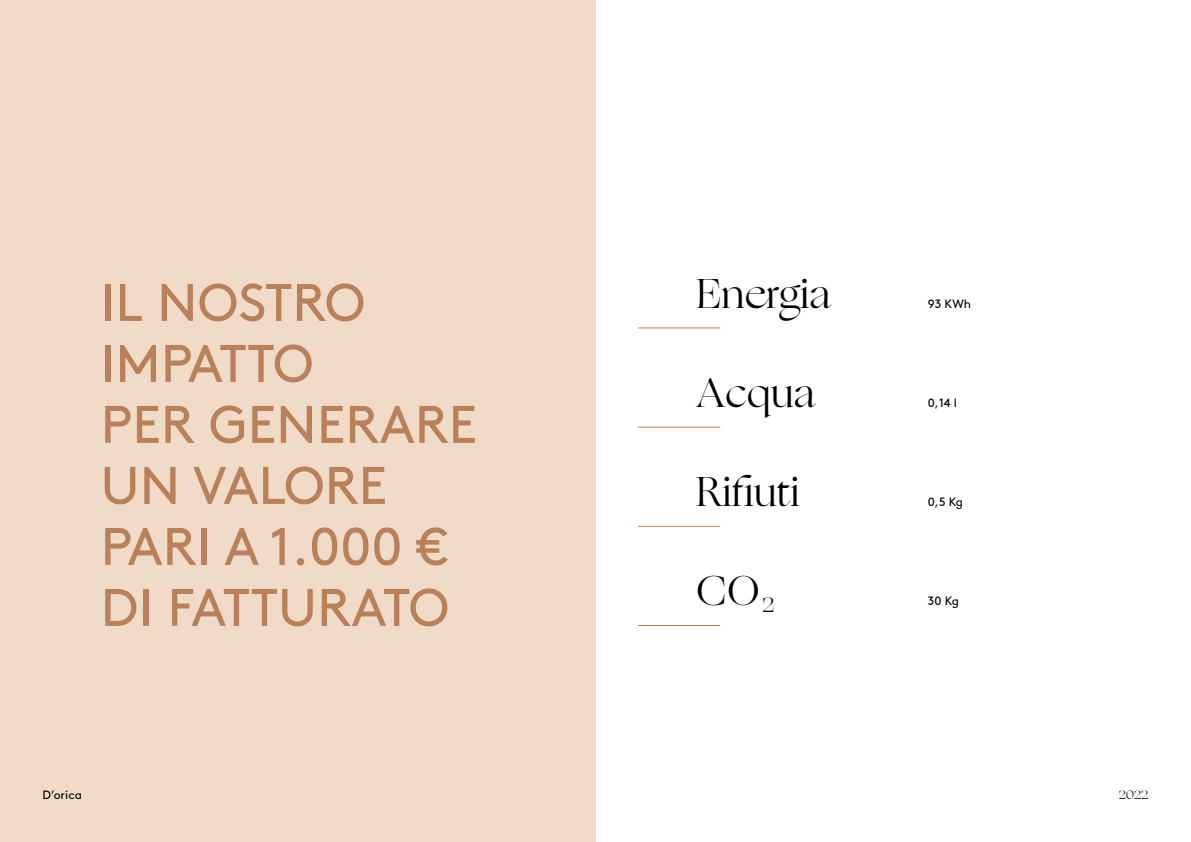
<style>
.page{position:relative;width:1191px;height:842px;background:#fff}
.page>*{position:absolute;margin:0;border:0;box-sizing:border-box;transform-origin:0 0}
.t1{font:52.8px/61px "Brown";color:#ba805a}
.t2{font:41.2px "Ogg";color:#000}
.t3{font:12px "Brown";color:#000}
.t4{font:12px "Ogg";color:#000}
</style>
<div class="page">
<div style="left:0;top:0;width:595px;height:842px;background:#efdbc8"></div>
<hr style="left:638px;top:427px;width:82px;height:1px;background:#ba805a">
<hr style="left:638px;top:328px;width:82px;height:1px;background:#ba805a">
<hr style="left:638px;top:526px;width:82px;height:1px;background:#ba805a">
<hr style="left:638px;top:625px;width:82px;height:1px;background:#ba805a">
<p class="t1" style="left:100px;top:272px;width:378px">IL NOSTRO<br>IMPATTO<br>PER GENERARE<br>UN VALORE<br>PARI A 1.000 €<br>DI FATTURATO</p>
<p class="t2" style="left:696px;top:266px;width:136px">Energia</p>
<p class="t2" style="left:696px;top:365px;width:121px">Acqua</p>
<p class="t2" style="left:696px;top:464px;width:105px">Rifiuti</p>
<p class="t2" style="left:696px;top:563px;width:80px">CO<sub>2</sub></p>
<p class="t3" style="left:928px;top:297px;width:45px">93 KWh</p>
<p class="t3" style="left:928px;top:396px;width:31px">0,14 l</p>
<p class="t3" style="left:928px;top:495px;width:37px">0,5 Kg</p>
<p class="t3" style="left:928px;top:594px;width:33px">30 Kg</p>
<p class="t3" style="left:43px;top:788px;width:41px">D’orica</p>
<p class="t4" style="left:1118px;top:787px;width:31px">2022</p>
</div>
